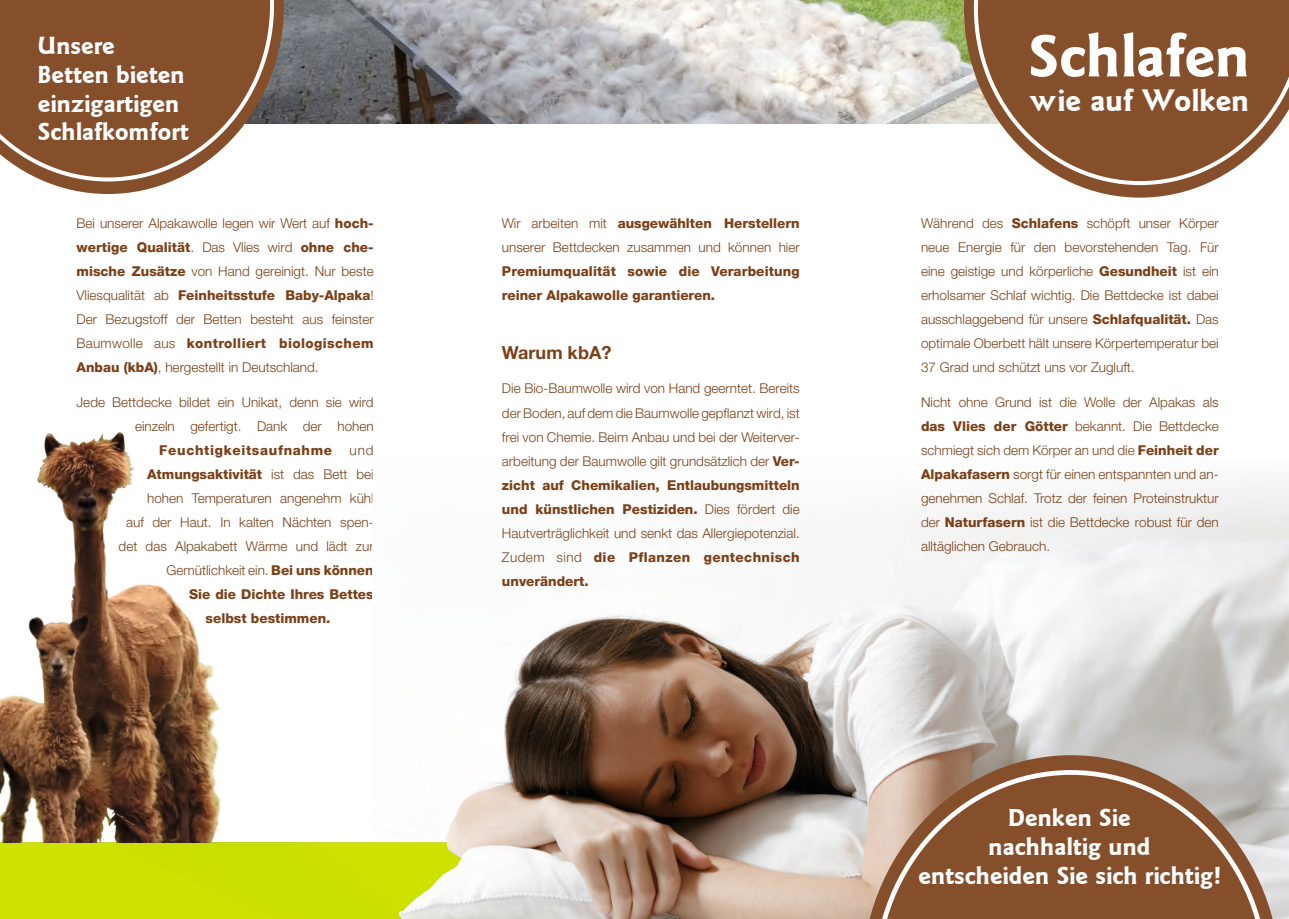
<style>
.page{position:relative;width:1289px;height:919px;background:#fff}
.page>*{position:absolute;margin:0;border:0;box-sizing:border-box;transform-origin:0 0}
.t1{font:700 58.5px "Gospel";color:#fff}
.t2{font:700 30px "Gospel";color:#fff}
.t3{font:700 24px/28.8px "Gospel";color:#fff;text-align:center}
.t4{font:700 18px "Helvetica Neue";color:#7b4018}
.t5{font:300 13.5px/24px "Helvetica Neue";color:#7b4018;text-align:justify}
.t6{font:800 13.5px/24px "Helvetica Neue LT";color:#7b4018}
.t7{font:800 13.5px/24px "Helvetica Neue LT";letter-spacing:.03em;color:#7b4018}
.t8{font:800 13.5px "Helvetica Neue LT";letter-spacing:.05em;color:#7b4018}
.s1{font-family:"Helvetica Neue LT";font-weight:800}
.s2{font-family:"Helvetica Neue";font-weight:300}
</style>
<div class="page">
<img style="left:284px;top:0;width:679px;height:123px">
<svg style="left:44px;top:0;width:240px;height:194px"></svg>
<svg style="left:0;top:0;width:274px;height:181px;background:#926243"></svg>
<svg style="left:963px;top:0;width:240px;height:198px"></svg>
<svg style="left:973px;top:0;width:315px;height:185px;background:#97684a"></svg>
<img style="left:445px;top:484px;width:843px;height:434px">
<svg style="left:861px;top:755px;width:419px;height:163px;background:#beaea3"></svg>
<svg style="left:873px;top:770px;width:395px;height:148px;background:#986b4f"></svg>
<svg style="left:0;top:842px;width:461px;height:76px;background:#cde00e"></svg>
<img style="left:0;top:432px;width:221px;height:410px">
<h3 class="t3" style="left:38px;top:31px;width:152px;text-align:left">Unsere<br>Betten bieten einzigartigen<br>Schlafkomfort</h3>
<p class="t5" style="left:77px;top:211px;width:299px">Bei unserer Alpakawolle legen wir Wert auf <span class="s1">hoch-</span></p>
<p class="t6" style="left:77px;top:235px;width:299px">wertige Qualität<span class="s2">. Das Vlies wird</span> ohne che-</p>
<p class="t5" style="left:77px;top:259px;width:299px"><span class="s1">mische Zusätze</span> von Hand gereinigt. Nur beste</p>
<p class="t6" style="left:77px;top:283px;width:299px"><span class="s2">Vliesqualität ab</span> Feinheitsstufe Baby-Alpaka<span class="s2">!</span></p>
<p class="t5" style="left:77px;top:307px;width:298px">Der Bezugstoff der Betten besteht aus feinster</p>
<p class="t7" style="left:77px;top:331px;width:298px"><span class="s2">Baumwolle aus</span> kontrolliert biologischem</p>
<p class="t5" style="left:77px;top:355px;width:244px"><span class="s1">Anbau (kbA)</span>, hergestellt in Deutschland.</p>
<p class="t5" style="left:77px;top:389px;width:299px;text-align:right">Jede Bettdecke bildet ein Unikat, denn sie wird einzeln gefertigt. Dank der hohen</p>
<p class="t8" style="left:159px;top:442px;width:174px">Feuchtigkeitsaufnahme</p>
<p class="t5" style="left:349px;top:437px;width:26px">und</p>
<p class="t6" style="left:147px;top:462px;width:228px">Atmungsaktivität <span class="s2">ist das Bett bei</span></p>
<p class="t5" style="left:119px;top:485px;width:257px;text-align:right">hohen Temperaturen angenehm kühl<br>auf der Haut. In kalten Nächten spen&shy;det das Alpakabett Wärme und lädt zur Gemütlichkeit ein. <span class="s1">Bei uns können</span></p>
<p class="t6" style="left:206px;top:582px;width:170px;text-indent:-16px">Sie die Dichte Ihres Bettes selbst bestimmen.</p>
<p class="t6" style="left:502px;top:211px;width:299px"><span class="s2">Wir arbeiten mit</span> ausgewählten Herstellern</p>
<p class="t5" style="left:502px;top:235px;width:299px">unserer Bettdecken zusammen und können hier</p>
<p class="t6" style="left:502px;top:259px;width:299px">Premiumqualität sowie die Verarbeitung reiner Alpakawolle garantieren.</p>
<h3 class="t4" style="left:502px;top:341px;width:111px">Warum kbA?</h3>
<p class="t5" style="left:502px;top:376px;width:299px">Die Bio-Baumwolle wird von Hand geerntet. Bereits der Boden, auf dem die Baumwolle gepflanzt wird, ist frei von Chemie. Beim Anbau und bei der Weiterver&shy;arbeitung der Baumwolle gilt grundsätzlich der <span class="s1">Ver-</span></p>
<p class="t6" style="left:502px;top:472px;width:299px">zicht auf Chemikalien, Entlaubungsmitteln und künstlichen Pestiziden. <span class="s2">Dies fördert die</span></p>
<p class="t5" style="left:502px;top:520px;width:299px">Hautverträglichkeit und senkt das Allergiepotenzial.</p>
<p class="t7" style="left:502px;top:544px;width:299px"><span class="s2">Zudem sind</span> die Pflanzen gentechnisch unverändert.</p>
<h1 class="t1" style="left:1029px;top:20px;width:223px">Schlafen</h1>
<h2 class="t2" style="left:1030px;top:82px;width:221px">wie auf Wolken</h2>
<p class="t5" style="left:921px;top:211px;width:299px">Während des <span class="s1">Schlafens</span> schöpft unser Körper neue Energie für den bevorstehenden Tag. Für eine geistige und körperliche <span class="s1">Gesundheit</span> ist ein erholsamer Schlaf wichtig. Die Bettdecke ist dabei ausschlaggebend für unsere <span class="s1">Schlafqualität.</span> Das optimale Oberbett hält unsere Körpertemperatur bei 37 Grad und schützt uns vor Zugluft.</p>
<p class="t5" style="left:921px;top:389px;width:299px">Nicht ohne Grund ist die Wolle der Alpakas als <span class="s1">das Vlies der Götter</span> bekannt. Die Bettdecke schmiegt sich dem Körper an und die <span class="s1">Feinheit der Alpakafasern</span> sorgt für einen entspannten und an&shy;genehmen Schlaf. Trotz der feinen Proteinstruktur der <span class="s1">Naturfasern</span> ist die Bettdecke robust für den alltäglichen Gebrauch.</p>
<h3 class="t3" style="left:918px;top:802px;width:304px">Denken Sie<br>nachhaltig und<br>entscheiden Sie sich richtig!</h3>
</div>
